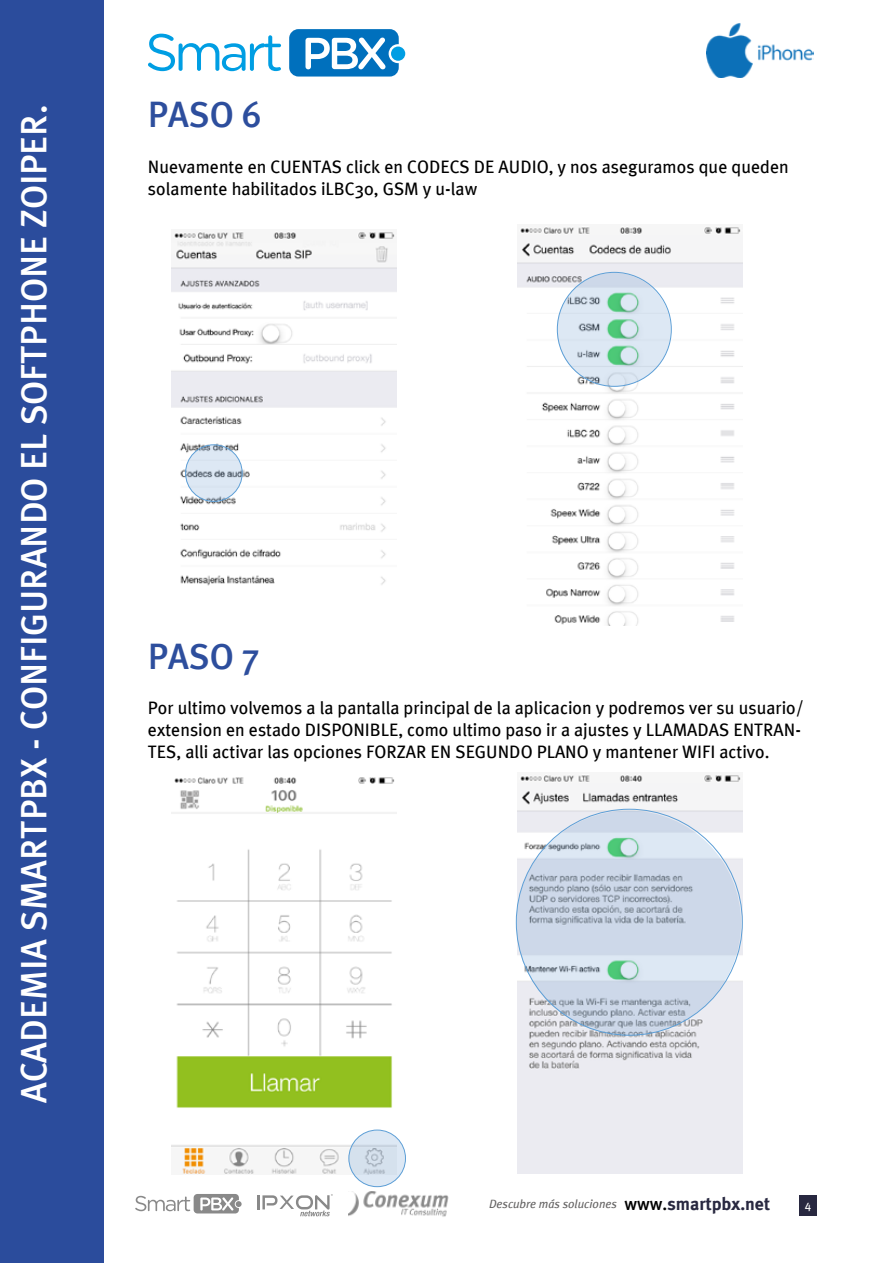
<style>
.page{position:relative;width:893px;height:1263px;background:#fff}
.page>*{position:absolute;margin:0;border:0;box-sizing:border-box;transform-origin:0 0}
.t1{font:500 36px "Meta Plus";color:#fff}
.t2{font:500 36px "Meta Plus";color:#2d4e9d}
.t3{font:18px/21.6px "Meta Plus";color:#000}
.t4{font:italic 12px "Meta Plus";color:#646363}
.t5{font:12px "Meta Plus";color:#fff}
.s1{font-weight:500;font-style:normal;font-size:18px;color:#000}
.s2{font-weight:700;font-style:normal;font-size:18px;color:#282840}
</style>
<div class="page">
<div style="left:799px;top:1195px;width:17px;height:20px;background:#282840"></div>
<hr style="left:257px;top:1195px;width:3px;height:14px;background:#898989">
<svg style="left:262px;top:1194px;width:71px;height:22px"></svg>
<img style="left:349px;top:1192px;width:100px;height:25px">
<svg style="left:135px;top:1194px;width:107px;height:19px"></svg>
<div style="left:0;top:0;width:103px;height:1263px;background:#2b4c9c"></div>
<svg style="left:148px;top:34px;width:133px;height:37px"></svg>
<svg style="left:289px;top:29px;width:110px;height:48px"></svg>
<div style="left:391px;top:47px;width:14px;height:14px;background:#009ee3;border-radius:50%"></div>
<img style="left:707px;top:23px;width:106px;height:55px">
<img style="left:517px;top:227px;width:226px;height:398px">
<img style="left:517px;top:775px;width:225px;height:398px">
<img style="left:172px;top:777px;width:225px;height:398px">
<img style="left:172px;top:232px;width:225px;height:354px">
<svg style="left:185px;top:445px;width:57px;height:57px;fill:#dde8f4"></svg>
<div style="left:185px;top:445px;width:57px;height:57px;border:1px solid #5c9ed6;border-radius:50%"></div>
<svg style="left:557px;top:273px;width:114px;height:113px;fill:#dde8f4"></svg>
<svg style="left:349px;top:1130px;width:56px;height:57px;fill:#d5e1ed"></svg>
<div style="left:349px;top:1130px;width:57px;height:57px;border:1px solid #5c9ed6;border-radius:50%"></div>
<svg style="left:516px;top:810px;width:225px;height:225px;fill:#cdd8e9"></svg>
<h1 class="t1" style="left:13px;top:1103px;width:1000px;rotate:-90deg">ACADEMIA SMARTPBX - CONFIGURANDO EL SOFTPHONE ZOIPER.</h1>
<h1 class="t2" style="left:148px;top:94px;width:115px">PASO 6</h1>
<p class="t3" style="left:148px;top:156px;width:642px">Nuevamente en CUENTAS click en CODECS DE AUDIO, y nos aseguramos que queden solamente habilitados iLBC30, GSM y u-law</p>
<h1 class="t2" style="left:148px;top:635px;width:113px">PASO 7</h1>
<p class="t3" style="left:148px;top:697px;width:658px">Por ultimo volvemos a la pantalla principal de la aplicacion y podremos ver su usuario/ extension en estado DISPONIBLE, como ultimo paso ir a ajustes y LLAMADAS ENTRAN-<br>TES, alli activar las opciones FORZAR EN SEGUNDO PLANO y mantener WIFI activo.</p>
<p class="t4" style="left:489px;top:1197px;width:283px">Descubre más soluciones <span class="s1">www.</span><span class="s2">smartpbx.net</span></p>
<p class="t5" style="left:805px;top:1197px;width:8px">4</p>
</div>
